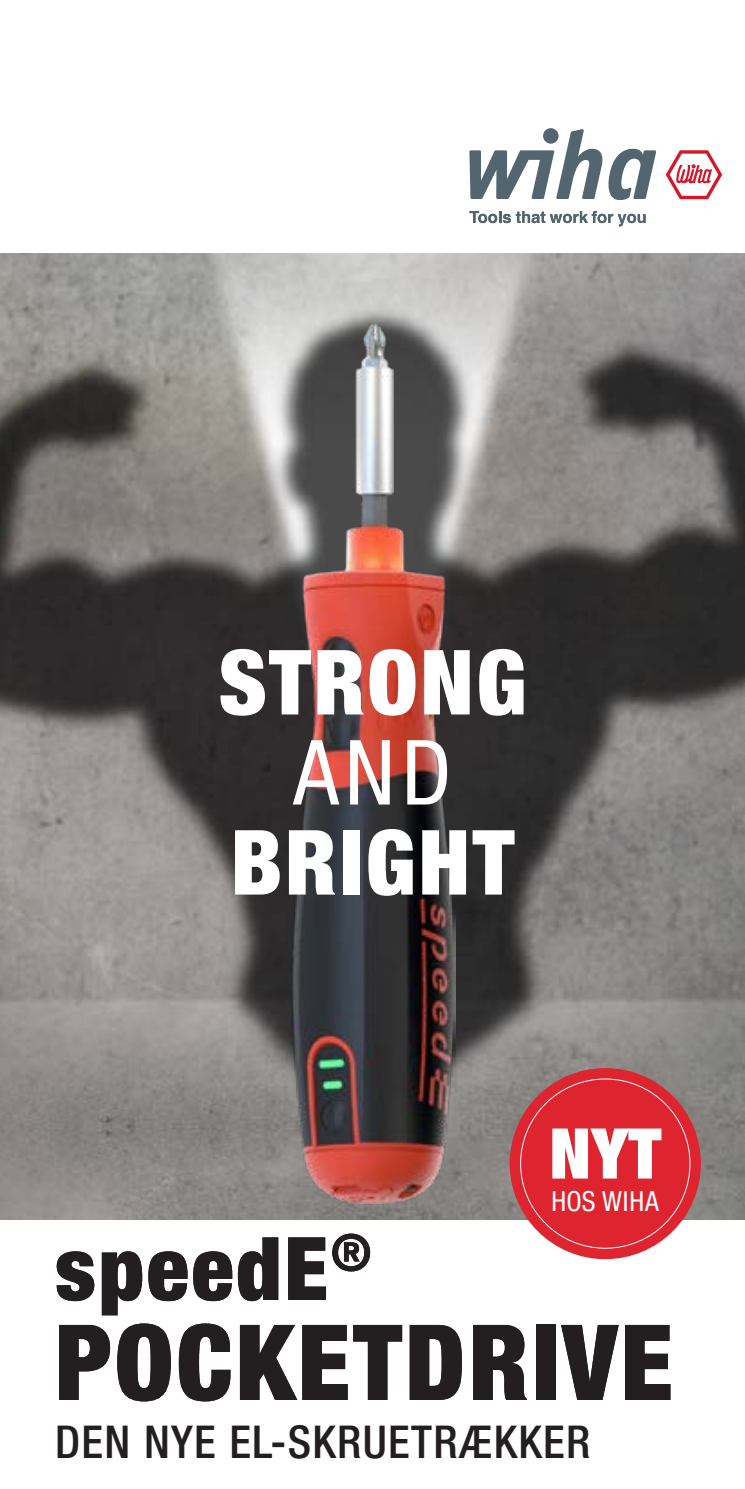
<style>
.page{position:relative;width:745px;height:1489px;background:#fff}
.page>*{position:absolute;margin:0;border:0;box-sizing:border-box;transform-origin:0 0}
.t1{font:900 condensed 105px "Helvetica Neue LTW1 G";letter-spacing:.03em;color:#231f20}
.t2{font:900 condensed 90px "Helvetica Neue LTW1 G";letter-spacing:.03em;color:#fff}
.t3{font:condensed 90px "Helvetica Neue LTW1 G";color:#fff}
.t4{font:900 condensed 87.5px "Helvetica Neue LTW1 G";letter-spacing:.03em;color:#231f20}
.t5{font:900 condensed 70px "Helvetica Neue LTW1 G";color:#fff}
.t6{font:500 condensed 45px "Helvetica Neue LTW1 G";letter-spacing:.03em;color:#231f20}
.t7{font:condensed 27.5px "Helvetica Neue LTW1 G";letter-spacing:.035em;color:#fff}
</style>
<div class="page">
<img style="left:0;top:253px;width:744px;height:966px">
<img style="left:291px;top:323px;width:163px;height:880px">
<svg style="left:469px;top:211px;width:176px;height:15px"></svg>
<svg style="left:469px;top:129px;width:186px;height:71px"></svg>
<svg style="left:665px;top:150px;width:56px;height:49px"></svg>
<div style="left:509px;top:1067px;width:191px;height:191px;background:#de242f;border-radius:50%"></div>
<h2 class="t2" style="left:218px;top:628px;width:309px">STRONG</h2>
<h2 class="t3" style="left:293px;top:719px;width:159px">AND</h2>
<h2 class="t2" style="left:230px;top:808px;width:285px">BRIGHT</h2>
<h3 class="t5" style="left:549px;top:1106px;width:113px">NYT</h3>
<p class="t7" style="left:551px;top:1184px;width:109px">HOS WIHA</p>
<h3 class="t4" style="left:55px;top:1216px;width:317px">speedE<sup>®</sup></h3>
<h1 class="t1" style="left:55px;top:1299px;width:618px">POCKETDRIVE</h1>
<p class="t6" style="left:55px;top:1414px;width:536px">DEN NYE EL-SKRUETRÆKKER</p>
</div>
